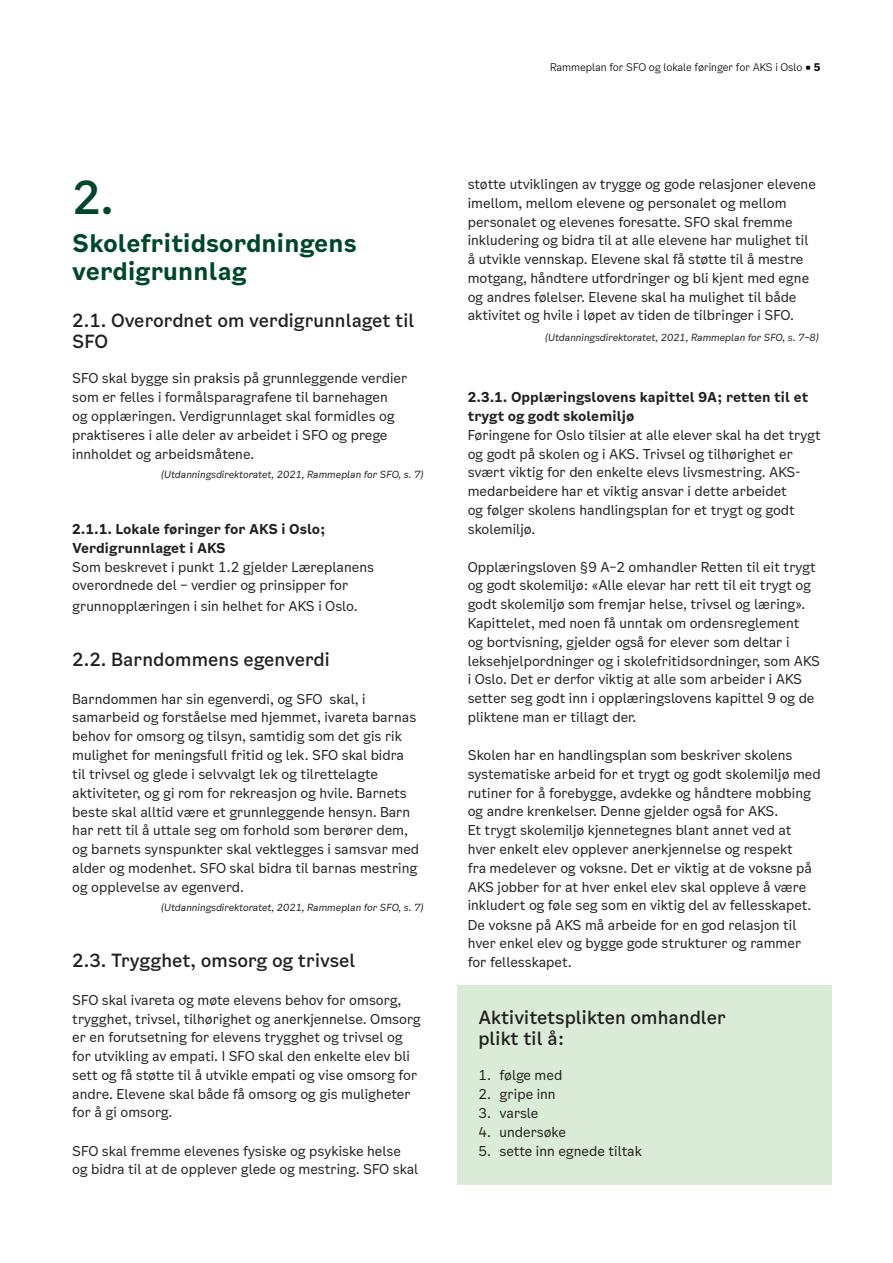
<style>
.page{position:relative;width:893px;height:1263px;background:#fff}
.page>*{position:absolute;margin:0;border:0;box-sizing:border-box;transform-origin:0 0}
.A-overskrift{font:500 45px "Oslo Sans";color:#00472a}
.B-overskrift{font:700 24px/28.8px "Oslo Sans";color:#00472a}
.B-overskrift-2{font:500 18px/21px "Oslo Sans";color:#231f20}
.B-overskrift-3{font:13.5px/18.8px "Oslo Sans";color:#231f20}
.Brødtekst{font:13.5px/18.9px "Oslo Sans";color:#231f20}
.B-overskrift-4{font:700 13.5px/18.8px "Oslo Sans";color:#231f20}
.t1{font:300 10.5px "Oslo Sans";color:#000}
.Brødtekst-2{font:italic 9.75px "Oslo Sans";color:#231f20}
.B-overskrift-5{font:italic 9.75px "Oslo Sans";color:#231f20}
.s1{font-weight:700}
</style>
<div class="page">
<div style="left:457px;top:985px;width:374px;height:200px;background:#daecd7"></div>
<p class="A-overskrift" style="left:72px;top:167px;width:43px">2.</p>
<p class="B-overskrift" style="left:72px;top:229px;width:286px">Skolefritidsordningens verdigrunnlag</p>
<p class="B-overskrift-2" style="left:72px;top:310px;width:344px">2.1. Overordnet om verdigrunnlaget til<br>SFO</p>
<p class="Brødtekst" style="left:72px;top:369px;width:337px">SFO skal bygge sin praksis på grunnleggende verdier som er felles i formålsparagrafene til barnehagen<br>og opplæringen. Verdigrunnlaget skal formidles og praktiseres i alle deler av arbeidet i SFO og prege innholdet og arbeidsmåtene.</p>
<p class="Brødtekst-2" style="left:161px;top:467px;width:264px">(Utdanningsdirektoratet, 2021, Rammeplan for SFO, s. 7)</p>
<p class="B-overskrift-4" style="left:72px;top:520px;width:255px">2.1.1. Lokale føringer for AKS i Oslo;<br>Verdigrunnlaget i AKS</p>
<p class="B-overskrift-3" style="left:72px;top:557px;width:303px">Som beskrevet i punkt 1.2 gjelder Læreplanens overordnede del – verdier og prinsipper for</p>
<p class="B-overskrift-3" style="left:72px;top:597px;width:287px">grunnopplæringen i sin helhet for AKS i Oslo.</p>
<p class="B-overskrift-2" style="left:72px;top:649px;width:259px">2.2. Barndommens egenverdi</p>
<p class="Brødtekst" style="left:72px;top:689px;width:348px">Barndommen har sin egenverdi, og SFO skal, i samarbeid og forståelse med hjemmet, ivareta barnas behov for omsorg og tilsyn, samtidig som det gis rik mulighet for meningsfull fritid og lek. SFO skal bidra til trivsel og glede i selvvalgt lek og tilrettelagte aktiviteter, og gi rom for rekreasjon og hvile. Barnets beste skal alltid være et grunnleggende hensyn. Barn har rett til å uttale seg om forhold som berører dem, og barnets synspunkter skal vektlegges i samsvar med alder og modenhet. SFO skal bidra til barnas mestring og opplevelse av egenverd.</p>
<p class="Brødtekst-2" style="left:161px;top:901px;width:264px">(Utdanningsdirektoratet, 2021, Rammeplan for SFO, s. 7)</p>
<p class="B-overskrift-2" style="left:72px;top:950px;width:285px">2.3. Trygghet, omsorg og trivsel</p>
<p class="B-overskrift-3" style="left:72px;top:990px;width:350px">SFO skal ivareta og møte elevens behov for omsorg, trygghet, trivsel, tilhørighet og anerkjennelse. Omsorg er en forutsetning for elevens trygghet og trivsel og for utvikling av empati. I SFO skal den enkelte elev bli sett og få støtte til å utvikle empati og vise omsorg for andre. Elevene skal både få omsorg og gis muligheter for å gi omsorg.</p>
<p class="B-overskrift-3" style="left:72px;top:1141px;width:348px">SFO skal fremme elevenes fysiske og psykiske helse og bidra til at de opplever glede og mestring. SFO skal</p>
<p class="t1" style="left:550px;top:60px;width:272px">Rammeplan for SFO og lokale føringer for AKS i Oslo <span class="s1">▪ 5</span></p>
<p class="B-overskrift-3" style="left:468px;top:175px;width:350px">støtte utviklingen av trygge og gode relasjoner elevene imellom, mellom elevene og personalet og mellom personalet og elevenes foresatte. SFO skal fremme inkludering og bidra til at alle elevene har mulighet til å utvikle vennskap. Elevene skal få støtte til å mestre motgang, håndtere utfordringer og bli kjent med egne og andres følelser. Elevene skal ha mulighet til både aktivitet og hvile i løpet av tiden de tilbringer i SFO.</p>
<p class="B-overskrift-5" style="left:545px;top:331px;width:276px">(Utdanningsdirektoratet, 2021, Rammeplan for SFO, s. 7–8)</p>
<p class="B-overskrift-4" style="left:468px;top:388px;width:342px">2.3.1. Opplæringslovens kapittel 9A; retten til et trygt og godt skolemiljø</p>
<p class="B-overskrift-3" style="left:468px;top:425px;width:354px">Føringene for Oslo tilsier at alle elever skal ha det trygt og godt på skolen og i AKS. Trivsel og tilhørighet er svært viktig for den enkelte elevs livsmestring. AKS&shy;medarbeidere har et viktig ansvar i dette arbeidet<br>og følger skolens handlingsplan for et trygt og godt skolemiljø.</p>
<p class="B-overskrift-3" style="left:468px;top:557px;width:350px">Opplæringsloven §9 A–2 omhandler Retten til eit trygt og godt skolemiljø: «Alle elevar har rett til eit trygt og godt skolemiljø som fremjar helse, trivsel og læring».</p>
<p class="B-overskrift-3" style="left:468px;top:614px;width:354px">Kapittelet, med noen få unntak om ordensreglement<br>og bortvisning, gjelder også for elever som deltar i leksehjelpordninger og i skolefritidsordninger, som AKS i Oslo. Det er derfor viktig at alle som arbeider i AKS setter seg godt inn i opplæringslovens kapittel 9 og de pliktene man er tillagt der.</p>
<p class="B-overskrift-3" style="left:468px;top:746px;width:354px">Skolen har en handlingsplan som beskriver skolens systematiske arbeid for et trygt og godt skolemiljø med rutiner for å forebygge, avdekke og håndtere mobbing og andre krenkelser. Denne gjelder også for AKS.</p>
<p class="B-overskrift-3" style="left:468px;top:821px;width:346px">Et trygt skolemiljø kjennetegnes blant annet ved at hver enkelt elev opplever anerkjennelse og respekt fra medelever og voksne. Det er viktig at de voksne på AKS jobber for at hver enkel elev skal oppleve å være inkludert og føle seg som en viktig del av fellesskapet.</p>
<p class="B-overskrift-3" style="left:468px;top:915px;width:335px">De voksne på AKS må arbeide for en god relasjon til hver enkel elev og bygge gode strukturer og rammer for fellesskapet.</p>
<p class="B-overskrift-2" style="left:478px;top:1007px;width:249px">Aktivitetsplikten omhandler plikt til å:</p>
<p class="Brødtekst" style="left:478px;top:1066px;width:85px">1. følge med</p>
<p class="Brødtekst" style="left:478px;top:1085px;width:79px">2. gripe inn</p>
<p class="Brødtekst" style="left:478px;top:1103px;width:62px">3. varsle</p>
<p class="Brødtekst" style="left:478px;top:1122px;width:89px">4. undersøke</p>
<p class="Brødtekst" style="left:478px;top:1141px;width:165px">5. sette inn egnede tiltak</p>
</div>
